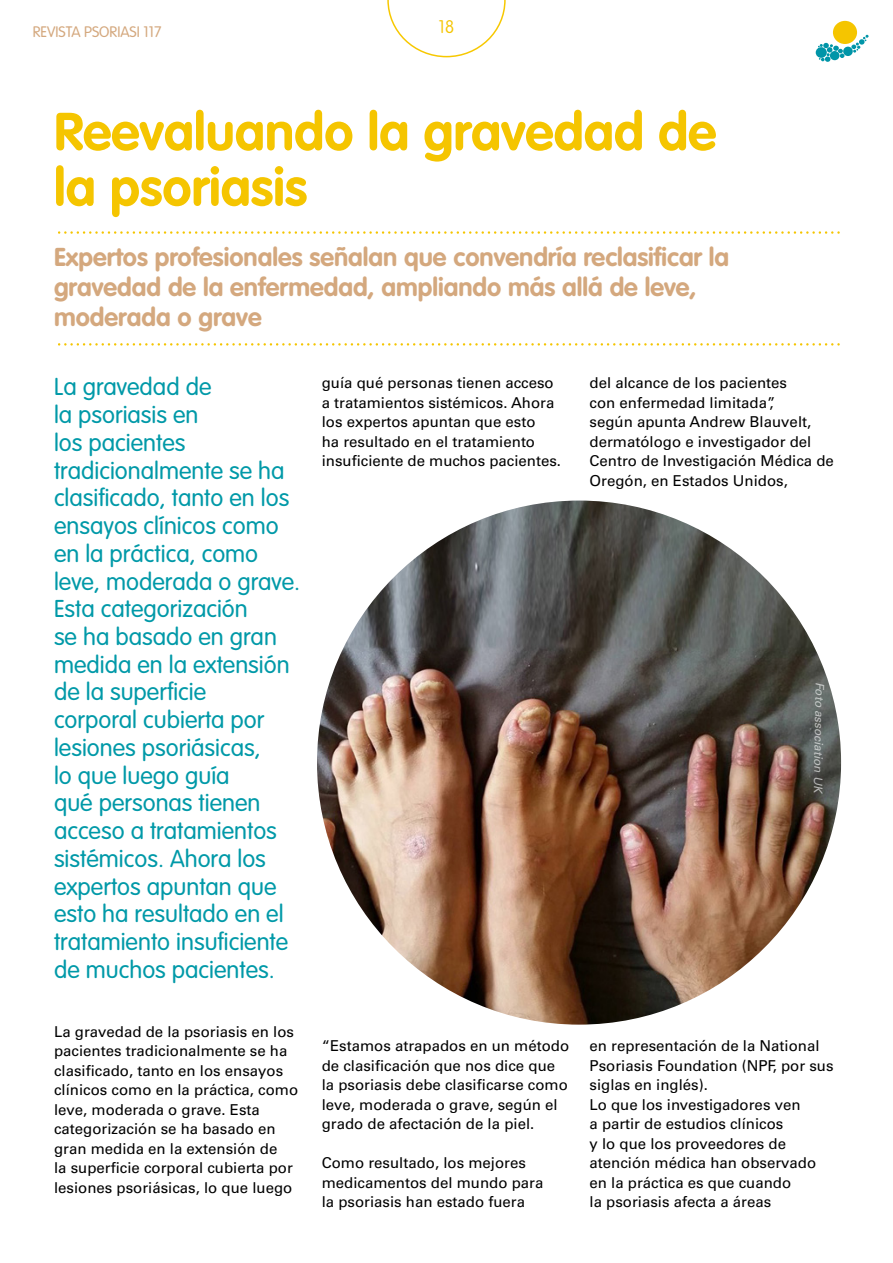
<style>
.page{position:relative;width:893px;height:1263px;background:#fff}
.page>*{position:absolute;margin:0;border:0;box-sizing:border-box;transform-origin:0 0}
.t1{font:700 52.5px/55.5px "VAG Rounded";color:#f5c500}
.t2{font:700 25.5px/30px "VAG Rounded";color:#d4a87e}
.t3{font:300 24px/27.8px "VAG Rounded";color:#0099a8}
.t4{font:100 18px "VAG Rounded";color:#f5c500}
.t5{font:15px/19.5px "Univers";color:#000}
.t6{font:300 15px "VAG Rounded";color:#d4a87e}
.t7{font:italic 11.7px "Univers";color:#fff}
</style>
<div class="page">
<div style="left:833px;top:21px;width:24px;height:23px;background:#f5c500;border-radius:50%"></div>
<div style="left:816px;top:47px;width:11px;height:11px;background:#0095a8;border-radius:50%"></div>
<div style="left:843px;top:47px;width:10px;height:9px;background:#0095a8;border-radius:50%"></div>
<svg style="left:818px;top:43px;width:26px;height:19px"></svg>
<svg style="left:851px;top:35px;width:17px;height:18px"></svg>
<svg style="left:387px;top:0;width:119px;height:57px"></svg>
<svg style="left:58px;top:343px;width:782px;height:3px"></svg>
<svg style="left:58px;top:231px;width:782px;height:3px"></svg>
<img style="left:317px;top:500px;width:524px;height:525px;border-radius:262px">
<p class="t6" style="left:33px;top:23px;width:130px">REVISTA PSORIASI 117</p>
<p class="t4" style="left:438px;top:16px;width:17px">18</p>
<h1 class="t1" style="left:54px;top:106px;width:664px">Reevaluando la gravedad de la psoriasis</h1>
<h2 class="t2" style="left:54px;top:243px;width:677px">Expertos profesionales señalan que convendría reclasificar la gravedad de la enfermedad, ampliando más allá de leve, moderada o grave</h2>
<p class="t3" style="left:54px;top:374px;width:248px">La gravedad de<br>la psoriasis en<br>los pacientes tradicionalmente se ha clasificado, tanto en los ensayos clínicos como en la práctica, como leve, moderada o grave.<br>Esta categorización<br>se ha basado en gran medida en la extensión de la superficie<br>corporal cubierta por lesiones psoriásicas,<br>lo que luego guía<br>qué personas tienen acceso a tratamientos sistémicos. Ahora los expertos apuntan que esto ha resultado en el tratamiento insuficiente de muchos pacientes.</p>
<p class="t5" style="left:54px;top:1021px;width:246px">La gravedad de la psoriasis en los pacientes tradicionalmente se ha clasificado, tanto en los ensayos clínicos como en la práctica, como leve, moderada o grave. Esta categorización se ha basado en gran medida en la extensión de<br>la superficie corporal cubierta por lesiones psoriásicas, lo que luego</p>
<p class="t5" style="left:322px;top:373px;width:241px">guía qué personas tienen acceso a tratamientos sistémicos. Ahora los expertos apuntan que esto<br>ha resultado en el tratamiento insuficiente de muchos pacientes.</p>
<p class="t5" style="left:589px;top:373px;width:246px">del alcance de los pacientes<br>con enfermedad limitada”,<br>según apunta Andrew Blauvelt, dermatólogo e investigador del<br>Centro de Investigación Médica de<br>Oregón, en Estados Unidos,</p>
<p class="t7" style="left:827px;top:682px;width:112px;rotate:91deg">Foto association UK</p>
<p class="t5" style="left:322px;top:1036px;width:249px">“Estamos atrapados en un método de clasificación que nos dice que la psoriasis debe clasificarse como leve, moderada o grave, según el grado de afectación de la piel.</p>
<p class="t5" style="left:322px;top:1153px;width:223px">Como resultado, los mejores medicamentos del mundo para la psoriasis han estado fuera</p>
<p class="t5" style="left:589px;top:1036px;width:246px">en representación de la National<br>Psoriasis Foundation (NPF, por sus siglas en inglés).<br>Lo que los investigadores ven<br>a partir de estudios clínicos<br>y lo que los proveedores de atención médica han observado en la práctica es que cuando<br>la psoriasis afecta a áreas</p>
</div>
